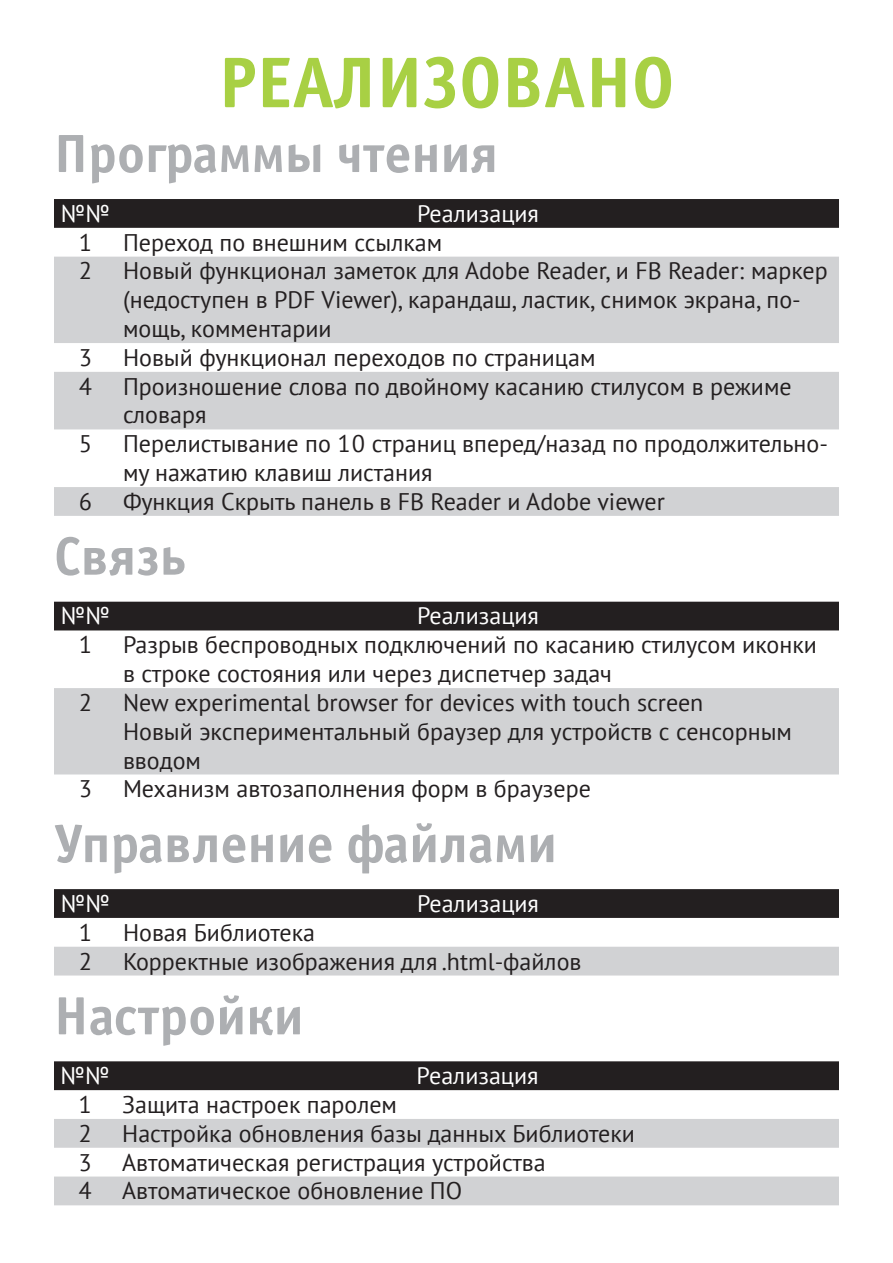
<style>
.page{position:relative;width:893px;height:1263px;background:#fff}
.page>*{position:absolute;margin:0;border:0;box-sizing:border-box;transform-origin:0 0}
.RN_Head_1{font:72px "Officina Sans Bold C";color:#a8d044}
.RN_Head_2{font:54px "Officina Sans Bold C";color:#adafb2}
.Right_Column{font:24px/28.8px "PT Sans";color:#231f20}
.Header_Row{font:24px "PT Sans";color:#fff}
.Left_Column{font:24px "PT Sans";color:#231f20}
</style>
<div class="page">
<div style="left:54px;top:199px;width:785px;height:29px;background:#231f20"></div>
<svg style="left:54px;top:257px;width:785px;height:259px;fill:#d1d2d4"></svg>
<div style="left:54px;top:602px;width:785px;height:28px;background:#231f20"></div>
<div style="left:54px;top:688px;width:785px;height:86px;background:#d1d2d4"></div>
<div style="left:54px;top:889px;width:785px;height:29px;background:#231f20"></div>
<div style="left:54px;top:947px;width:785px;height:28px;background:#d1d2d4"></div>
<div style="left:54px;top:1061px;width:785px;height:29px;background:#231f20"></div>
<svg style="left:54px;top:1119px;width:785px;height:86px;fill:#d1d2d4"></svg>
<p class="RN_Head_1" style="left:218px;top:42px;width:457px">РЕАЛИЗОВАНО</p>
<p class="RN_Head_2" style="left:54px;top:123px;width:445px">Программы чтения</p>
<p class="Header_Row" style="left:61px;top:198px;width:51px">№№</p>
<p class="Header_Row" style="left:417px;top:198px;width:123px">Реализация</p>
<p class="Left_Column" style="left:78px;top:227px;width:16px">1</p>
<p class="Right_Column" style="left:123px;top:227px;width:321px">Переход по внешним ссылкам</p>
<p class="Left_Column" style="left:78px;top:256px;width:16px">2</p>
<p class="Right_Column" style="left:123px;top:256px;width:706px">Новый функционал заметок для Adobe Reader, и FB Reader: маркер (недоступен в PDF Viewer), карандаш, ластик, снимок экрана, по&shy;мощь, комментарии</p>
<p class="Left_Column" style="left:78px;top:342px;width:16px">3</p>
<p class="Right_Column" style="left:123px;top:342px;width:474px">Новый функционал переходов по страницам</p>
<p class="Left_Column" style="left:78px;top:371px;width:16px">4</p>
<p class="Right_Column" style="left:123px;top:371px;width:670px">Произношение слова по двойному касанию стилусом в режиме словаря</p>
<p class="Left_Column" style="left:78px;top:428px;width:16px">5</p>
<p class="Right_Column" style="left:123px;top:429px;width:706px">Перелистывание по 10 страниц вперед/назад по продолжительно&shy;му нажатию клавиш листания</p>
<p class="Left_Column" style="left:78px;top:486px;width:16px">6</p>
<p class="Right_Column" style="left:123px;top:486px;width:543px">Функция Скрыть панель в FB Reader и Adobe viewer</p>
<p class="RN_Head_2" style="left:54px;top:526px;width:134px">Связь</p>
<p class="Header_Row" style="left:61px;top:601px;width:51px">№№</p>
<p class="Header_Row" style="left:417px;top:601px;width:123px">Реализация</p>
<p class="Left_Column" style="left:78px;top:629px;width:16px">1</p>
<p class="Right_Column" style="left:123px;top:630px;width:695px">Разрыв беспроводных подключений по касанию стилусом иконки в строке состояния или через диспетчер задач</p>
<p class="Left_Column" style="left:78px;top:687px;width:16px">2</p>
<p class="Right_Column" style="left:123px;top:687px;width:582px">New experimental browser for devices with touch screen</p>
<p class="Right_Column" style="left:123px;top:716px;width:670px">Новый экспериментальный браузер для устройств с сенсорным вводом</p>
<p class="Left_Column" style="left:78px;top:773px;width:16px">3</p>
<p class="Right_Column" style="left:123px;top:774px;width:469px">Механизм автозаполнения форм в браузере</p>
<p class="RN_Head_2" style="left:54px;top:813px;width:505px">Управление файлами</p>
<p class="Header_Row" style="left:61px;top:888px;width:51px">№№</p>
<p class="Header_Row" style="left:417px;top:888px;width:123px">Реализация</p>
<p class="Left_Column" style="left:78px;top:917px;width:16px">1</p>
<p class="Right_Column" style="left:123px;top:917px;width:194px">Новая Библиотека</p>
<p class="Left_Column" style="left:78px;top:946px;width:16px">2</p>
<p class="Right_Column" style="left:123px;top:946px;width:460px">Корректные изображения для .html-файлов</p>
<p class="RN_Head_2" style="left:54px;top:985px;width:251px">Настройки</p>
<p class="Header_Row" style="left:61px;top:1060px;width:51px">№№</p>
<p class="Header_Row" style="left:417px;top:1060px;width:123px">Реализация</p>
<p class="Left_Column" style="left:78px;top:1089px;width:16px">1</p>
<p class="Right_Column" style="left:122px;top:1089px;width:276px">Защита настроек паролем</p>
<p class="Left_Column" style="left:78px;top:1118px;width:16px">2</p>
<p class="Right_Column" style="left:122px;top:1118px;width:514px">Настройка обновления базы данных Библиотеки</p>
<p class="Left_Column" style="left:78px;top:1147px;width:16px">3</p>
<p class="Right_Column" style="left:122px;top:1147px;width:425px">Автоматическая регистрация устройства</p>
<p class="Left_Column" style="left:78px;top:1175px;width:16px">4</p>
<p class="Right_Column" style="left:122px;top:1176px;width:341px">Автоматическое обновление ПО</p>
</div>
